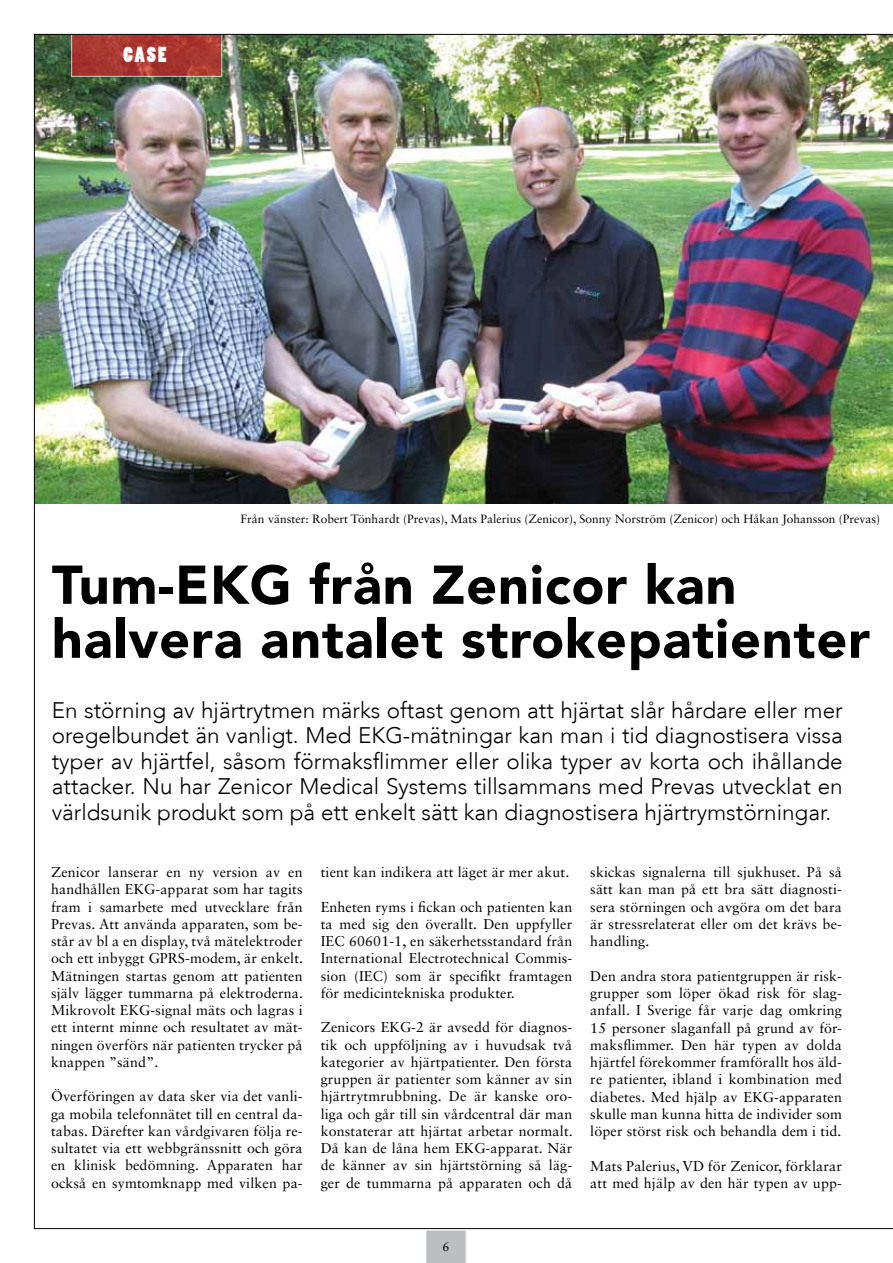
<style>
.page{position:relative;width:893px;height:1263px;background:#fff}
.page>*{position:absolute;margin:0;border:0;box-sizing:border-box;transform-origin:0 0}
.t1{font:900 54px/54px "Avenir LT Std";letter-spacing:.015em;color:#000}
.t2{font:300 22.5px/25.5px "Avenir LT";color:#000;text-align:justify}
.t3{font:20.25px "Poplar Std";color:#fff}
.t4{font:14.25px/17.2px "Sabon LT Std";letter-spacing:.01em;color:#000;text-align:justify}
.t5{font:12.6px "Sabon LT Std";color:#000}
.t6{font:12px "Sabon LT Std";color:#000}
</style>
<div class="page">
<svg style="left:425px;top:1229px;width:42px;height:34px"></svg>
<img style="left:34px;top:34px;width:859px;height:1195px">
<h3 class="t3" style="left:123px;top:44px;width:44px">CASE</h3>
<p class="t6" style="left:241px;top:511px;width:641px">Från vänster: Robert Tönhardt (Prevas), Mats Palerius (Zenicor), Sonny Norström (Zenicor) och Håkan Johansson (Prevas)</p>
<h1 class="t1" style="left:52px;top:558px;width:820px">Tum-EKG från Zenicor kan halvera antalet strokepatienter</h1>
<p class="t2" style="left:52px;top:697px;width:792px">En störning av hjärtrytmen märks oftast genom att hjärtat slår hårdare eller mer oregelbundet än vanligt. Med EKG-mätningar kan man i tid diagnostisera vissa typer av hjärtfel, såsom förmaksflimmer eller olika typer av korta och ihållande attacker. N u har Zenicor Medical Systems tillsammans med Prevas utvecklat en världsunik produkt som på ett enkelt sätt kan diagnostisera hjärtrymstörningar.</p>
<p class="t4" style="left:51px;top:863px;width:254px">Zenicor lanserar en ny version av en handhållen EKG-apparat som har tagits fram i samarbete med utvecklare från Prevas. Att använda apparaten, som be&shy;står av bl a en display, två mätelektroder och ett inbyggt GPRS-modem, är enkelt.<br>Mätningen startas genom att patienten själv lägger tummarna på elektroderna.<br>Mikrovolt EKG-signal mäts och lagras i ett internt minne och resultatet av mät&shy;ningen överförs när patienten trycker på knappen ”sänd”.</p>
<p class="t4" style="left:51px;top:1087px;width:253px">Överföringen av data sker via det vanli&shy;ga mobila telefonnätet till en central da&shy;tabas. Därefter kan vårdgivaren följa re&shy;sultatet via ett webbgränssnitt och göra en klinisk bedömning. Apparaten har också en symtomknapp med vilken pa-</p>
<p class="t4" style="left:321px;top:863px;width:250px">tient kan indikera att läget är mer akut.</p>
<p class="t4" style="left:321px;top:898px;width:253px">Enheten ryms i fickan och patienten kan ta med sig den överallt. Den uppfyller IEC 60601-1, en säkerhetsstandard från International Electrotechnical Commis&shy;sion (IEC) som är specifikt framtagen för medicintekniska produkter.</p>
<p class="t4" style="left:321px;top:1019px;width:254px">Zenicors EKG-2 är avsedd för diagnos&shy;tik och uppföljning av i huvudsak två kategorier av hjärtpatienter. Den första gruppen är patienter som känner av sin hjärtrytmrubbning. De är kanske oro&shy;liga och går till sin vårdcentral där man konstaterar att hjärtat arbetar normalt.<br>Då kan de låna hem EKG-apparat. När de känner av sin hjärtstörning så läg&shy;ger de tummarna på apparaten och då</p>
<p class="t4" style="left:590px;top:863px;width:253px">skickas signalerna till sjukhuset. På så sätt kan man på ett bra sätt diagnosti&shy;sera störningen och avgöra om det bara är stressrelaterat eller om det krävs be&shy;handling.</p>
<p class="t4" style="left:590px;top:967px;width:253px">Den andra stora patientgruppen är risk&shy;grupper som löper ökad risk för slag&shy;anfall. I Sverige får varje dag omkring 15 personer slaganfall på grund av för&shy;maksflimmer. Den här typen av dolda hjärtfel förekommer framförallt hos äld&shy;re patienter, ibland i kombination med diabetes. Med hjälp av EKG-apparaten skulle man kunna hitta de individer som löper störst risk och behandla dem i tid.</p>
<p class="t4" style="left:590px;top:1157px;width:253px">Mats Palerius, VD för Zenicor, förklarar att med hjälp av den här typen av upp-</p>
<p class="t5" style="left:442px;top:1239px;width:9px">6</p>
</div>
